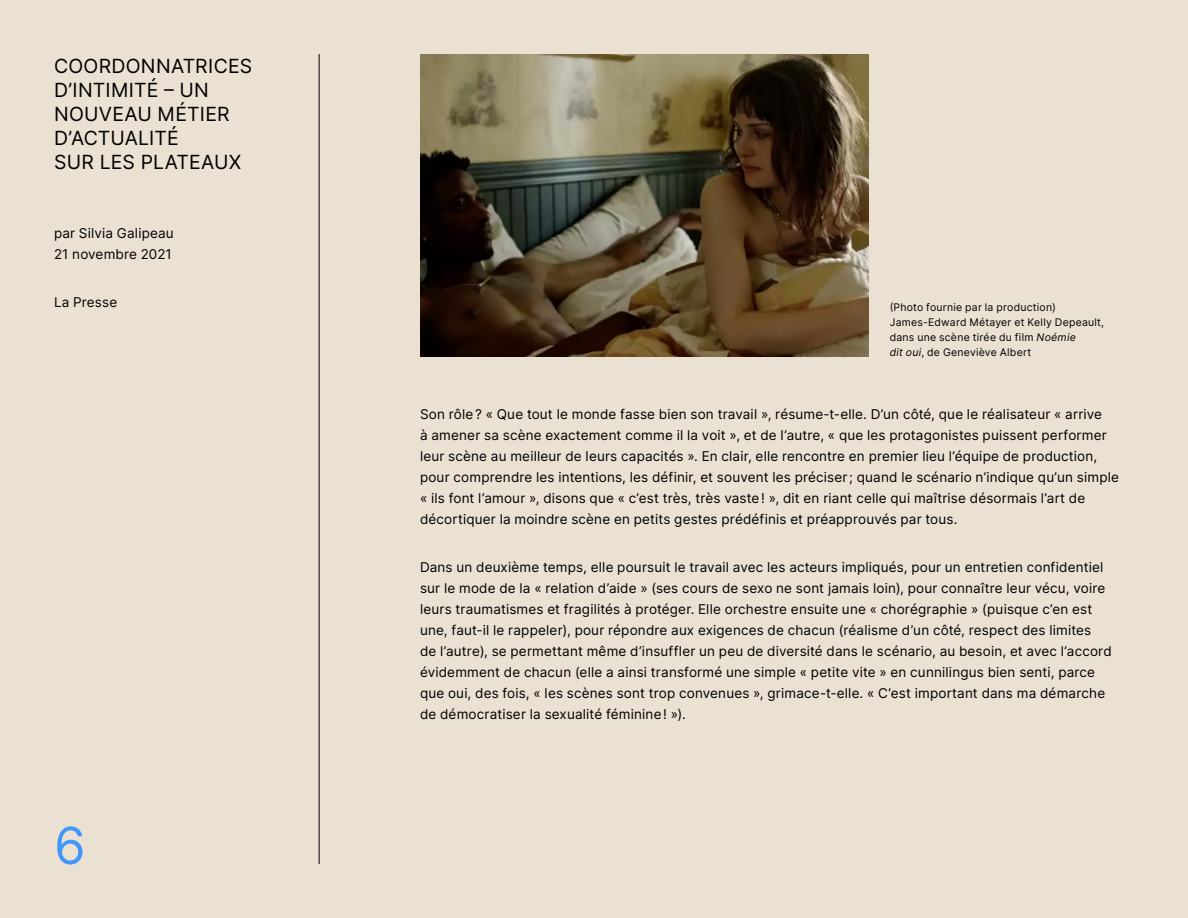
<style>
.page{position:relative;width:1188px;height:918px;background:#eae1d2}
.page>*{position:absolute;margin:0;border:0;box-sizing:border-box;transform-origin:0 0}
.t1{font:51px "Inter";color:#4196fa}
.Titre_-_niveau_2{font:19.5px/24px "Inter";letter-spacing:.01em;color:#000}
.Texte_Courant{font:13.5px/21px "Inter";letter-spacing:.01em;color:#000}
.Crédits_Photos{font:10.5px/15px "Inter";letter-spacing:.02em;color:#000}
</style>
<div class="page">
<hr style="left:319px;top:54px;width:1px;height:810px;background:#000">
<img style="left:420px;top:54px;width:448px;height:302px">
<p class="Titre_-_niveau_2" style="left:54px;top:53px;width:200px">COORDONNATRICES<br>D’INTIMITÉ – UN<br>NOUVEAU MÉTIER<br>D’ACTUALITÉ<br>SUR LES PLATEAUX</p>
<p class="Texte_Courant" style="left:54px;top:222px;width:121px">par Silvia Galipeau<br>21 novembre 2021</p>
<p class="Texte_Courant" style="left:54px;top:291px;width:65px">La Presse</p>
<h1 class="t1" style="left:54px;top:808px;width:33px">6</h1>
<p class="Crédits_Photos" style="left:890px;top:300px;width:168px">(Photo fournie par la production)</p>
<p class="Crédits_Photos" style="left:890px;top:315px;width:216px">James-Edward Métayer et Kelly Depeault, dans une scène tirée du film Noémie<br>dit oui, de Geneviève Albert</p>
<p class="Texte_Courant" style="left:420px;top:403px;width:701px">Son rôle? « Que tout le monde fasse bien son travail », résume-t-elle. D’un côté, que le réalisateur « arrive<br>à amener sa scène exactement comme il la voit », et de l’autre, « que les protagonistes puissent performer leur scène au meilleur de leurs capacités ». En clair, elle rencontre en premier lieu l’équipe de production, pour comprendre les intentions, les définir, et souvent les préciser; quand le scénario n’indique qu’un simple « ils font l’amour », disons que « c’est très, très vaste! », dit en riant celle qui maîtrise désormais l’art de décortiquer la moindre scène en petits gestes prédéfinis et préapprouvés par tous.</p>
<p class="Texte_Courant" style="left:420px;top:556px;width:693px">Dans un deuxième temps, elle poursuit le travail avec les acteurs impliqués, pour un entretien confidentiel sur le mode de la « relation d’aide » (ses cours de sexo ne sont jamais loin), pour connaître leur vécu, voire leurs traumatismes et fragilités à protéger. Elle orchestre ensuite une « chorégraphie » (puisque c’en est une, faut-il le rappeler), pour répondre aux exigences de chacun (réalisme d’un côté, respect des limites<br>de l’autre), se permettant même d’insuffler un peu de diversité dans le scénario, au besoin, et avec l’accord évidemment de chacun (elle a ainsi transformé une simple « petite vite » en cunnilingus bien senti, parce que oui, des fois, « les scènes sont trop convenues », grimace-t-elle. « C’est important dans ma démarche de démocratiser la sexualité féminine! »).</p>
</div>
